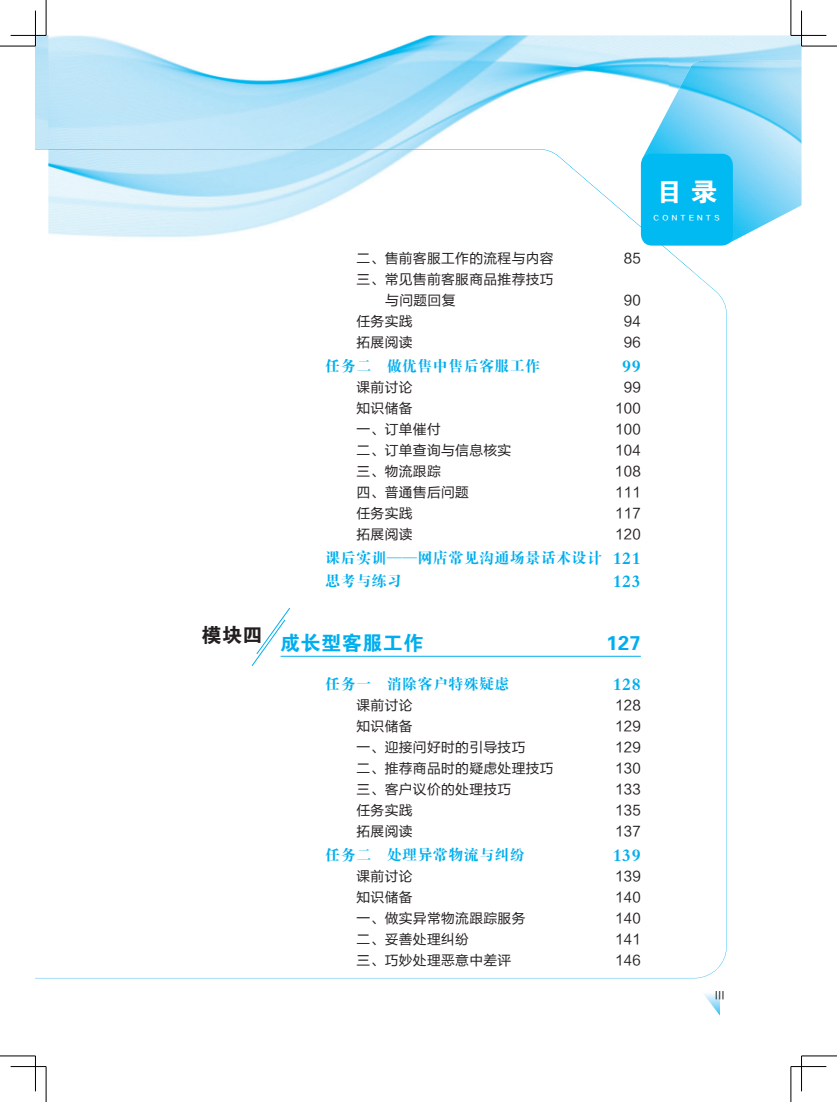
<style>
.page{position:relative;width:837px;height:1102px;background:#fff}
.page>*{position:absolute;margin:0;border:0;box-sizing:border-box;transform-origin:0 0}
.t1{font:25.88px "FZDHTK GBK1 0";color:#fff;scale:1.05 1}
.t2{font:20px "FZDHTK GBK1 0";letter-spacing:.025em;color:#00aeef}
.t3{font:18.12px "FZDBSK GBK1 0";letter-spacing:.025em;color:#00aeef}
.t4{font:15px/23.5px "FZDBSK GBK1 0";letter-spacing:.025em;color:#00aeef}
.t5{font:13.75px/21px "FZLTHK GBK1 0";letter-spacing:.025em;color:#231f20}
.t6{font:10.75px "FZLTHK GBK1 0";color:#231f20;scale:1.05 1}
.t7{font:6.5px "FZZZHONGJW GB1 0";letter-spacing:.5em;color:#fff}
.s1{font-size:18.12px}
</style>
<div class="page">
<svg style="left:704px;top:993px;width:15px;height:21px"></svg>
<img style="left:35px;top:35px;width:13px;height:114px">
<img style="left:48px;top:35px;width:620px;height:114px">
<img style="left:668px;top:35px;width:133px;height:25px">
<img style="left:48px;top:149px;width:644px;height:122px">
<img style="left:641px;top:60px;width:160px;height:185px">
<div style="left:640px;top:154px;width:92px;height:92px;background:#00baf1;border-radius:11px"></div>
<svg style="left:251px;top:608px;width:39px;height:58px"></svg>
<hr style="left:280px;top:656px;width:360px;height:1px;background:#00aeef">
<hr style="left:800px;top:11px;width:2px;height:35px;background:#fff">
<hr style="left:0;top:46px;width:35px;height:1px;background:#000">
<hr style="left:801px;top:46px;width:35px;height:1px;background:#000">
<hr style="left:0;top:1056px;width:35px;height:1px;background:#000">
<hr style="left:801px;top:1056px;width:35px;height:1px;background:#000">
<hr style="left:46px;top:0;width:1px;height:35px;background:#000">
<hr style="left:46px;top:1067px;width:1px;height:35px;background:#000">
<hr style="left:790px;top:0;width:1px;height:35px;background:#000">
<hr style="left:790px;top:1067px;width:1px;height:35px;background:#000">
<hr style="left:11px;top:35px;width:35px;height:1px;background:#000">
<hr style="left:790px;top:35px;width:36px;height:1px;background:#000">
<hr style="left:11px;top:1066px;width:35px;height:1px;background:#000">
<hr style="left:790px;top:1066px;width:36px;height:1px;background:#000">
<hr style="left:35px;top:11px;width:1px;height:35px;background:#000">
<hr style="left:35px;top:1056px;width:1px;height:35px;background:#000">
<hr style="left:801px;top:11px;width:1px;height:35px;background:#000">
<hr style="left:801px;top:1056px;width:1px;height:35px;background:#000">
<p class="t5" style="left:356px;top:248px;width:198px">二、售前客服工作的流程与内容</p>
<p class="t5" style="left:623px;top:248px;width:19px">85</p>
<p class="t5" style="left:385px;top:269px;width:170px;text-indent:-29px">三、 常见售前客服商品推荐技巧与问题回复</p>
<p class="t5" style="left:623px;top:290px;width:19px">90</p>
<p class="t5" style="left:356px;top:311px;width:58px">任务实践</p>
<p class="t5" style="left:623px;top:311px;width:19px">94</p>
<p class="t5" style="left:356px;top:332px;width:58px">拓展阅读</p>
<p class="t5" style="left:623px;top:332px;width:19px">96</p>
<p class="t4" style="left:325px;top:354px;width:216px">任务二 做优售中售后客服工作</p>
<h3 class="t3" style="left:622px;top:356px;width:20px">99</h3>
<p class="t5" style="left:356px;top:377px;width:58px">课前讨论</p>
<p class="t5" style="left:623px;top:377px;width:19px">99</p>
<p class="t5" style="left:356px;top:398px;width:58px">知识储备</p>
<p class="t5" style="left:614px;top:398px;width:27px">100</p>
<p class="t5" style="left:356px;top:419px;width:86px">一、订单催付</p>
<p class="t5" style="left:614px;top:419px;width:27px">100</p>
<p class="t5" style="left:356px;top:440px;width:156px">二、订单查询与信息核实</p>
<p class="t5" style="left:614px;top:440px;width:27px">104</p>
<p class="t5" style="left:356px;top:461px;width:86px">三、物流跟踪</p>
<p class="t5" style="left:614px;top:461px;width:27px">108</p>
<p class="t5" style="left:356px;top:482px;width:114px">四、普通售后问题</p>
<p class="t5" style="left:614px;top:482px;width:27px">111</p>
<p class="t5" style="left:356px;top:503px;width:58px">任务实践</p>
<p class="t5" style="left:615px;top:503px;width:27px">117</p>
<p class="t5" style="left:356px;top:524px;width:58px">拓展阅读</p>
<p class="t5" style="left:615px;top:524px;width:27px">120</p>
<p class="t4" style="left:325px;top:546px;width:317px">课后实训——网店常见沟通场景话术设计 <span class="s1">121</span>思考与练习</p>
<h3 class="t3" style="left:612px;top:571px;width:30px">123</h3>
<h1 class="t1" style="left:655px;top:178px;width:61px">目 录</h1>
<p class="t7" style="left:653px;top:215px;width:67px">CONTENTS</p>
<h2 class="t2" style="left:201px;top:632px;width:223px"><sup>模块四</sup> 成长型客服工作</h2>
<h2 class="t2" style="left:606px;top:632px;width:36px">127</h2>
<p class="t4" style="left:325px;top:673px;width:186px">任务一 消除客户特殊疑虑</p>
<h3 class="t3" style="left:612px;top:674px;width:30px">128</h3>
<p class="t5" style="left:356px;top:695px;width:58px">课前讨论</p>
<p class="t5" style="left:615px;top:695px;width:27px">128</p>
<p class="t5" style="left:356px;top:716px;width:58px">知识储备</p>
<p class="t5" style="left:615px;top:716px;width:27px">129</p>
<p class="t5" style="left:356px;top:737px;width:170px">一、迎接问好时的引导技巧</p>
<p class="t5" style="left:615px;top:737px;width:27px">129</p>
<p class="t5" style="left:356px;top:758px;width:198px">二、推荐商品时的疑虑处理技巧</p>
<p class="t5" style="left:615px;top:758px;width:27px">130</p>
<p class="t5" style="left:356px;top:779px;width:156px">三、客户议价的处理技巧</p>
<p class="t5" style="left:615px;top:779px;width:27px">133</p>
<p class="t5" style="left:356px;top:800px;width:58px">任务实践</p>
<p class="t5" style="left:615px;top:800px;width:27px">135</p>
<p class="t5" style="left:356px;top:821px;width:58px">拓展阅读</p>
<p class="t5" style="left:615px;top:821px;width:27px">137</p>
<p class="t4" style="left:325px;top:843px;width:201px">任务二 处理异常物流与纠纷</p>
<h3 class="t3" style="left:612px;top:845px;width:30px">139</h3>
<p class="t5" style="left:356px;top:866px;width:58px">课前讨论</p>
<p class="t5" style="left:615px;top:866px;width:27px">139</p>
<p class="t5" style="left:356px;top:887px;width:58px">知识储备</p>
<p class="t5" style="left:614px;top:887px;width:27px">140</p>
<p class="t5" style="left:356px;top:908px;width:170px">一、做实异常物流跟踪服务</p>
<p class="t5" style="left:614px;top:908px;width:27px">140</p>
<p class="t5" style="left:356px;top:929px;width:114px">二、妥善处理纠纷</p>
<p class="t5" style="left:614px;top:929px;width:27px">141</p>
<p class="t5" style="left:356px;top:950px;width:156px">三、巧妙处理恶意中差评</p>
<p class="t5" style="left:614px;top:950px;width:27px">146</p>
<p class="t6" style="left:714px;top:990px;width:11px">III</p>
</div>
